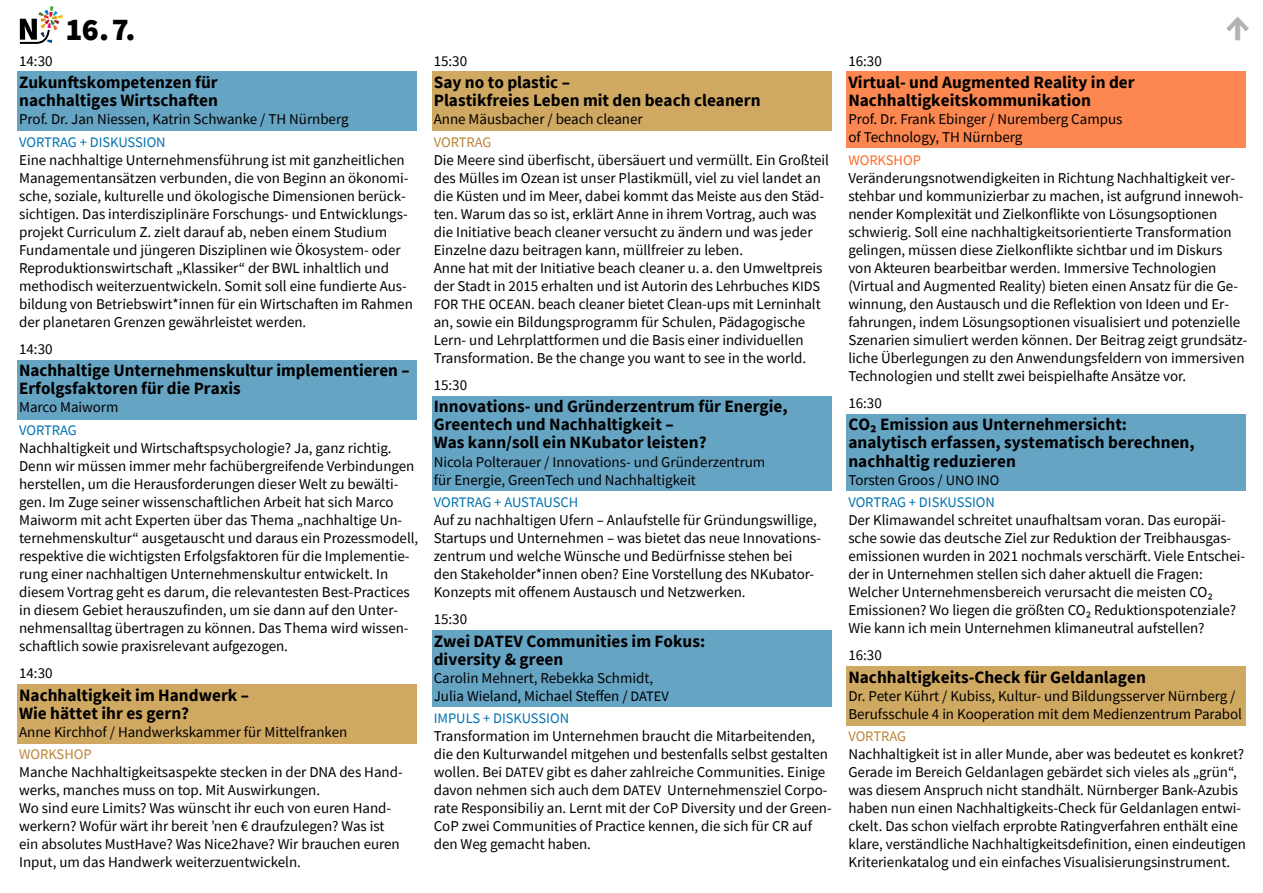
<style>
.page{position:relative;width:1263px;height:893px;background:#fff}
.page>*{position:absolute;margin:0;border:0;box-sizing:border-box;transform-origin:0 0}
.t1{font:700 42px "Source Sans Pro";color:#b3b3b3}
.t2{font:900 31.5px "Source Sans Pro";color:#000}
.t3{font:700 17.25px/18px "Source Sans Pro";color:#000}
.t4{font:15px/18px "Source Sans Pro";color:#000}
.t5{font:14.55px "Source Sans Pro";letter-spacing:-.005em;color:#0072af}
.t6{font:14.55px "Source Sans Pro";letter-spacing:-.005em;color:#b98437}
.t7{font:14.55px "Source Sans Pro";color:#fd6925}
.s1{font-size:14.4px}
</style>
<div class="page">
<div style="left:17px;top:71px;width:400px;height:60px;background:#66a4c4"></div>
<div style="left:17px;top:684px;width:400px;height:59px;background:#cfa862"></div>
<div style="left:17px;top:360px;width:400px;height:60px;background:#66a4c4"></div>
<div style="left:432px;top:396px;width:399px;height:94px;background:#66a4c4"></div>
<div style="left:432px;top:630px;width:399px;height:77px;background:#66a4c4"></div>
<div style="left:846px;top:414px;width:400px;height:76px;background:#66a4c4"></div>
<div style="left:846px;top:71px;width:400px;height:77px;background:#fd8750"></div>
<div style="left:432px;top:71px;width:399px;height:60px;background:#cfa862"></div>
<div style="left:846px;top:666px;width:400px;height:60px;background:#cfa862"></div>
<svg style="left:20px;top:6px;width:43px;height:38px"></svg>
<h2 class="t2" style="left:66px;top:16px;width:71px">16.7.</h2>
<h1 class="t1" style="left:1225px;top:7px;width:27px">↑</h1>
<p class="t4" style="left:19px;top:53px;width:35px">14:30</p>
<p class="t3" style="left:19px;top:75px;width:200px">Zukunftskompetenzen für nachhaltiges Wirtschaften</p>
<p class="t4" style="left:19px;top:112px;width:331px">Prof. Dr. Jan Niessen, Katrin Schwanke / TH Nürnberg</p>
<p class="t5" style="left:19px;top:136px;width:148px">VORTRAG + DISKUSSION</p>
<p class="t4" style="left:19px;top:152px;width:395px">Eine nachhaltige Unternehmensführung ist mit ganzheitlichen Managementansätzen verbunden, die von Beginn an ökonomi&shy;sche, soziale, kulturelle und ökologische Dimensionen berück&shy;sichtigen. Das interdisziplinäre Forschungs- und Entwicklungs&shy;projekt Curriculum Z. zielt darauf ab, neben einem Studium Fundamentale und jüngeren Disziplinen wie Ökosystem- oder Reproduktionswirtschaft „Klassiker“ der BWL inhaltlich und methodisch weiterzuentwickeln. Somit soll eine fundierte Aus&shy;bildung von Betriebswirt*innen für ein Wirtschaften im Rahmen der planetaren Grenzen gewährleistet werden.</p>
<p class="t4" style="left:19px;top:341px;width:35px">14:30</p>
<p class="t3" style="left:19px;top:363px;width:392px">Nachhaltige Unternehmenskultur implementieren –<br>Erfolgsfaktoren für die Praxis</p>
<p class="t4" style="left:19px;top:400px;width:101px">Marco Maiworm</p>
<p class="t5" style="left:19px;top:424px;width:59px">VORTRAG</p>
<p class="t4" style="left:19px;top:440px;width:401px">Nachhaltigkeit und Wirtschaftspsychologie? Ja, ganz richtig.<br>Denn wir müssen immer mehr fachübergreifende Verbindungen herstellen, um die Herausforderungen dieser Welt zu bewälti&shy;gen. Im Zuge seiner wissenschaftlichen Arbeit hat sich Marco Maiworm mit acht Experten über das Thema „nachhaltige Un&shy;ternehmenskultur“ ausgetauscht und daraus ein Prozessmodell, respektive die wichtigsten Erfolgsfaktoren für die Implementie&shy;rung einer nachhaltigen Unternehmenskultur entwickelt. In diesem Vortrag geht es darum, die relevantesten Best-Practices in diesem Gebiet herauszufinden, um sie dann auf den Unter&shy;nehmensalltag übertragen zu können. Das Thema wird wissen&shy;schaftlich sowie praxisrelevant aufgezogen.</p>
<p class="t4" style="left:19px;top:665px;width:35px">14:30</p>
<p class="t3" style="left:19px;top:687px;width:231px">Nachhaltigkeit im Handwerk –<br>Wie hättet ihr es gern?</p>
<p class="t4" style="left:19px;top:724px;width:330px">Anne Kirchhof / Handwerkskammer für Mittelfranken</p>
<p class="t6" style="left:19px;top:748px;width:74px">WORKSHOP</p>
<p class="t4" style="left:19px;top:764px;width:385px">Manche Nachhaltigkeitsaspekte stecken in der DNA des Hand&shy;werks, manches muss on top. Mit Auswirkungen.<br>Wo sind eure Limits? Was wünscht ihr euch von euren Hand&shy;werkern? Wofür wärt ihr bereit ’nen € draufzulegen? Was ist ein absolutes MustHave? Was Nice2have? Wir brauchen euren Input, um das Handwerk weiterzuentwickeln.</p>
<p class="t4" style="left:434px;top:53px;width:35px">15:30</p>
<p class="t3" style="left:434px;top:75px;width:328px">Say no to plastic –<br>Plastikfreies Leben mit den beach cleanern</p>
<p class="t4" style="left:434px;top:112px;width:210px">Anne Mäusbacher / beach cleaner</p>
<p class="t6" style="left:434px;top:136px;width:59px">VORTRAG</p>
<p class="t4" style="left:434px;top:152px;width:397px">Die Meere sind überfischt, übersäuert und vermüllt. Ein Großteil des Mülles im Ozean ist unser Plastikmüll, viel zu viel landet an die Küsten und im Meer, dabei kommt das Meiste aus den Städ&shy;ten. Warum das so ist, erklärt Anne in ihrem Vortrag, auch was die Initiative beach cleaner versucht zu ändern und was jeder Einzelne dazu beitragen kann, müllfreier zu leben.<br>Anne hat mit der Initiative beach cleaner u. a. den Umweltpreis der Stadt in 2015 erhalten und ist Autorin des Lehrbuches <span class="s1">KIDS FOR THE OCEAN</span>. beach cleaner bietet Clean-ups mit Lerninhalt an, sowie ein Bildungsprogramm für Schulen, Pädagogische Lern- und Lehrplattformen und die Basis einer individuellen Transformation. Be the change you want to see in the world.</p>
<p class="t4" style="left:434px;top:377px;width:35px">15:30</p>
<p class="t3" style="left:434px;top:399px;width:355px">Innovations- und Gründerzentrum für Energie,<br>Greentech und Nachhaltigkeit –<br>Was kann/soll ein NKubator leisten?</p>
<p class="t4" style="left:434px;top:454px;width:333px">Nicola Polterauer / Innovations- und Gründerzentrum für Energie, GreenTech und Nachhaltigkeit</p>
<p class="t5" style="left:434px;top:496px;width:146px">VORTRAG + AUSTAUSCH</p>
<p class="t4" style="left:434px;top:512px;width:389px">Auf zu nachhaltigen Ufern – Anlaufstelle für Gründungswillige, Startups und Unternehmen – was bietet das neue Innovations&shy;zentrum und welche Wünsche und Bedürfnisse stehen bei<br>den Stakeholder*innen oben? Eine Vorstellung des NKubator-Konzepts mit offenem Austausch und Netzwerken.</p>
<p class="t4" style="left:434px;top:611px;width:35px">15:30</p>
<p class="t3" style="left:434px;top:633px;width:273px">Zwei DATEV Communities im Fokus: diversity &amp; green</p>
<p class="t4" style="left:434px;top:670px;width:237px">Carolin Mehnert, Rebekka Schmidt,<br>Julia Wieland, Michael Steffen / <span class="s1">DATEV</span></p>
<p class="t5" style="left:434px;top:712px;width:137px">IMPULS + DISKUSSION</p>
<p class="t4" style="left:434px;top:728px;width:399px">Transformation im Unternehmen braucht die Mitarbeitenden, die den Kulturwandel mitgehen und bestenfalls selbst gestalten wollen. Bei <span class="s1">DATEV</span> gibt es daher zahlreiche Communities. Einige davon nehmen sich auch dem <span class="s1">DATEV</span> Unternehmensziel Corpo&shy;rate Responsibiliy an. Lernt mit der CoP Diversity und der Green-CoP zwei Communities of Practice kennen, die sich für CR auf den Weg gemacht haben.</p>
<p class="t4" style="left:848px;top:53px;width:35px">16:30</p>
<p class="t3" style="left:848px;top:75px;width:288px">Virtual- und Augmented Reality in der<br>Nachhaltigkeitskommunikation</p>
<p class="t4" style="left:848px;top:112px;width:276px">Prof. Dr. Frank Ebinger / Nuremberg Campus of Technology, TH Nürnberg</p>
<p class="t7" style="left:848px;top:154px;width:74px">WORKSHOP</p>
<p class="t4" style="left:848px;top:170px;width:401px">Veränderungsnotwendigkeiten in Richtung Nachhaltigkeit ver&shy;stehbar und kommunizierbar zu machen, ist aufgrund innewoh&shy;nender Komplexität und Zielkonflikte von Lösungsoptionen schwierig. Soll eine nachhaltigkeitsorientierte Transformation gelingen, müssen diese Zielkonflikte sichtbar und im Diskurs von Akteuren bearbeitbar werden. Immersive Technologien (Virtual and Augmented Reality) bieten einen Ansatz für die Ge&shy;winnung, den Austausch und die Reflektion von Ideen und Er&shy;fahrungen, indem Lösungsoptionen visualisiert und potenzielle Szenarien simuliert werden können. Der Beitrag zeigt grundsätz&shy;liche Überlegungen zu den Anwendungsfeldern von immersiven Technologien und stellt zwei beispielhafte Ansätze vor.</p>
<p class="t4" style="left:848px;top:395px;width:35px">16:30</p>
<p class="t3" style="left:848px;top:417px;width:348px">CO₂ Emission aus Unternehmersicht: analytisch erfassen, systematisch berechnen, nachhaltig reduzieren</p>
<p class="t4" style="left:848px;top:472px;width:152px">Torsten Groos / <span class="s1">UNO INO</span></p>
<p class="t5" style="left:848px;top:496px;width:148px">VORTRAG + DISKUSSION</p>
<p class="t4" style="left:848px;top:512px;width:398px">Der Klimawandel schreitet unaufhaltsam voran. Das europäi&shy;sche sowie das deutsche Ziel zur Reduktion der Treibhausgas&shy;emissionen wurden in 2021 nochmals verschärft. Viele Entschei&shy;der in Unternehmen stellen sich daher aktuell die Fragen:<br>Welcher Unternehmensbereich verursacht die meisten CO₂<br>Emissionen? Wo liegen die größten CO₂ Reduktionspotenziale?<br>Wie kann ich mein Unternehmen klimaneutral aufstellen?</p>
<p class="t4" style="left:848px;top:647px;width:35px">16:30</p>
<p class="t3" style="left:848px;top:669px;width:299px">Nachhaltigkeits-Check für Geldanlagen</p>
<p class="t4" style="left:848px;top:688px;width:395px">Dr. Peter Kührt / Kubiss, Kultur- und Bildungsserver Nürnberg /<br>Berufsschule 4 in Kooperation mit dem Medienzentrum Parabol</p>
<p class="t6" style="left:848px;top:730px;width:59px">VORTRAG</p>
<p class="t4" style="left:848px;top:746px;width:399px">Nachhaltigkeit ist in aller Munde, aber was bedeutet es konkret?<br>Gerade im Bereich Geldanlagen gebärdet sich vieles als „grün“, was diesem Anspruch nicht standhält. Nürnberger Bank-Azubis haben nun einen Nachhaltigkeits-Check für Geldanlagen entwi&shy;ckelt. Das schon vielfach erprobte Ratingverfahren enthält eine klare, verständliche Nachhaltigkeitsdefinition, einen eindeutigen Kriterienkatalog und ein einfaches Visualisierungsinstrument.</p>
</div>
